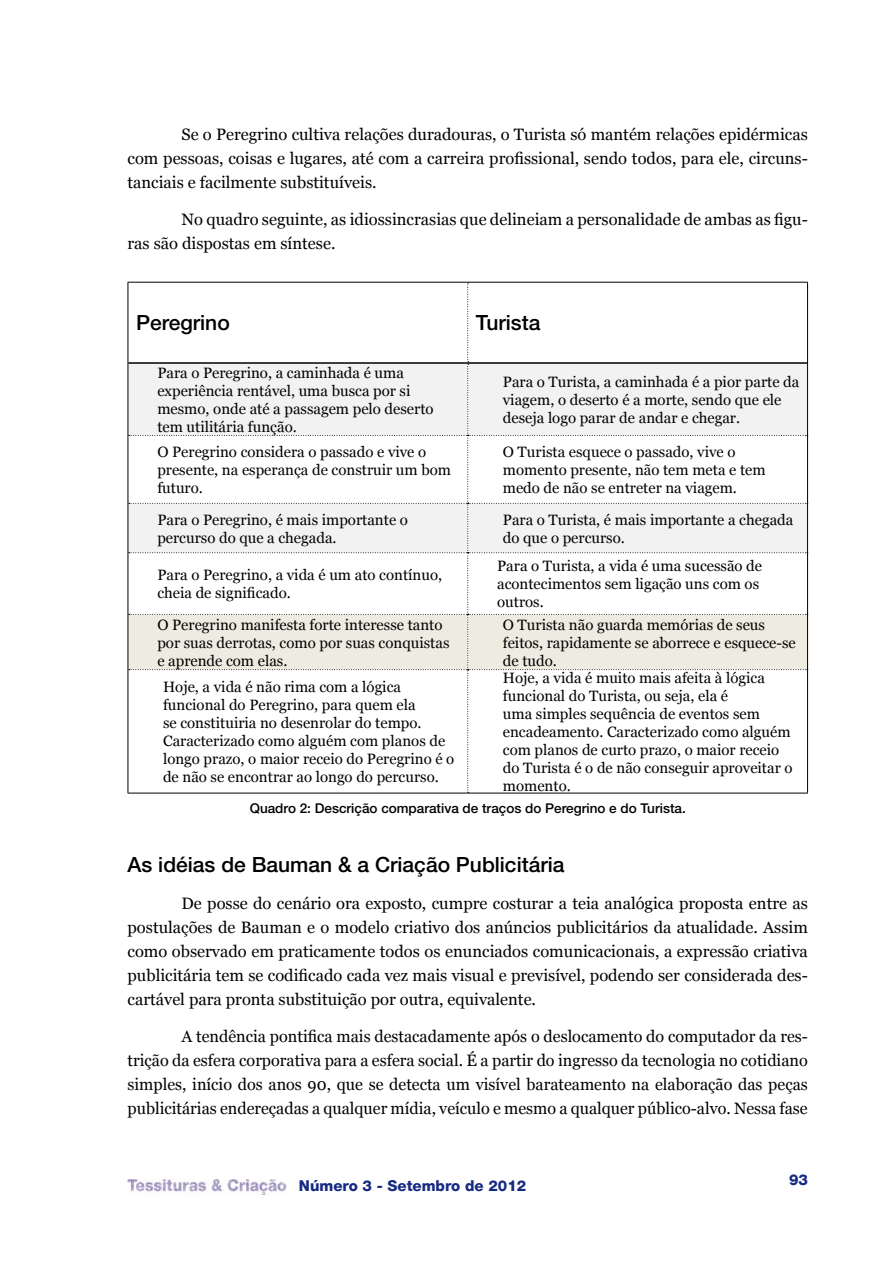
<style>
.page{position:relative;width:893px;height:1263px;background:#fff}
.page>*{position:absolute;margin:0;border:0;box-sizing:border-box;transform-origin:0 0}
.t1{font:500 21px "Helvetica Neue LT Std";color:#000}
.t2{font:16.5px/24px "Georgia";color:#000;text-align:justify}
.t3{font:15px/18px "Georgia";color:#000}
.t4{font:800 15px "Helvetica Neue LT Com";color:#162983}
.t5{font:500 13.5px "Helvetica Neue LT Std";color:#000}
</style>
<div class="page">
<img style="left:128px;top:1179px;width:158px;height:16px">
<hr style="left:128px;top:282px;width:340px;height:1px;background:#000">
<hr style="left:468px;top:282px;width:340px;height:1px;background:#000">
<hr style="left:128px;top:793px;width:340px;height:1px;background:#000">
<hr style="left:468px;top:793px;width:340px;height:1px;background:#000">
<svg style="left:128px;top:283px;width:680px;height:510px"></svg>
<hr style="left:128px;top:362px;width:340px;height:2px;background:#000">
<hr style="left:468px;top:362px;width:339px;height:2px;background:#000">
<p class="t2" style="left:128px;top:123px;width:682px;text-indent:54px">Se o Peregrino cultiva relações duradouras, o Turista só mantém relações epidérmicas com pessoas, coisas e lugares, até com a carreira profissional, sendo todos, para ele, circuns&shy;tanciais e facilmente substituíveis.</p>
<p class="t2" style="left:128px;top:207px;width:682px;text-indent:54px">No quadro seguinte, as idiossincrasias que delineiam a personalidade de ambas as figu&shy;ras são dispostas em síntese.</p>
<h1 class="t1" style="left:136px;top:310px;width:95px">Peregrino</h1>
<h1 class="t1" style="left:476px;top:310px;width:66px">Turista</h1>
<p class="t3" style="left:157px;top:364px;width:278px">Para o Peregrino, a caminhada é uma experiência rentável, uma busca por si mesmo, onde até a passagem pelo deserto tem utilitária função.</p>
<p class="t3" style="left:503px;top:373px;width:298px">Para o Turista, a caminhada é a pior parte da viagem, o deserto é a morte, sendo que ele deseja logo parar de andar e chegar.</p>
<p class="t3" style="left:157px;top:443px;width:295px">O Peregrino considera o passado e vive o presente, na esperança de construir um bom futuro.</p>
<p class="t3" style="left:503px;top:443px;width:264px">O Turista esquece o passado, vive o momento presente, não tem meta e tem medo de não se entreter na viagem.</p>
<p class="t3" style="left:157px;top:511px;width:252px">Para o Peregrino, é mais importante o percurso do que a chegada.</p>
<p class="t3" style="left:503px;top:511px;width:292px">Para o Turista, é mais importante a chegada do que o percurso.</p>
<p class="t3" style="left:157px;top:566px;width:286px">Para o Peregrino, a vida é um ato contínuo, cheia de significado.</p>
<p class="t3" style="left:497px;top:557px;width:266px">Para o Turista, a vida é uma sucessão de acontecimentos sem ligação uns com os outros.</p>
<p class="t3" style="left:157px;top:616px;width:294px">O Peregrino manifesta forte interesse tanto por suas derrotas, como por suas conquistas e aprende com elas.</p>
<p class="t3" style="left:503px;top:616px;width:294px">O Turista não guarda memórias de seus feitos, rapidamente se aborrece e esquece-se de tudo.</p>
<p class="t3" style="left:163px;top:678px;width:293px">Hoje, a vida é não rima com a lógica funcional do Peregrino, para quem ela<br>se constituiria no desenrolar do tempo.<br>Caracterizado como alguém com planos de longo prazo, o maior receio do Peregrino é o de não se encontrar ao longo do percurso.</p>
<p class="t3" style="left:503px;top:669px;width:291px">Hoje, a vida é muito mais afeita à lógica funcional do Turista, ou seja, ela é<br>uma simples sequência de eventos sem encadeamento. Caracterizado como alguém com planos de curto prazo, o maior receio do Turista é o de não conseguir aproveitar o momento.</p>
<p class="t5" style="left:250px;top:800px;width:437px">Quadro 2: Descrição comparativa de traços do Peregrino e do Turista.</p>
<h1 class="t1" style="left:128px;top:852px;width:438px">As idéias de Bauman &amp; a Criação Publicitária</h1>
<p class="t2" style="left:128px;top:891px;width:682px;text-indent:54px">De posse do cenário ora exposto, cumpre costurar a teia analógica proposta entre as postulações de Bauman e o modelo criativo dos anúncios publicitários da atualidade. Assim como observado em praticamente todos os enunciados comunicacionais, a expressão criativa publicitária tem se codificado cada vez mais visual e previsível, podendo ser considerada des&shy;cartável para pronta substituição por outra, equivalente.</p>
<p class="t2" style="left:128px;top:1024px;width:682px;text-indent:54px">A tendência pontifica mais destacadamente após o deslocamento do computador da res&shy;trição da esfera corporativa para a esfera social. É a partir do ingresso da tecnologia no cotidiano simples, início dos anos 90, que se detecta um visível barateamento na elaboração das peças publicitárias endereçadas a qualquer mídia, veículo e mesmo a qualquer público-alvo. Nessa fase</p>
<p class="t4" style="left:299px;top:1176px;width:229px">Número 3 - Setembro de 2012</p>
<p class="t4" style="left:789px;top:1171px;width:20px">93</p>
</div>
